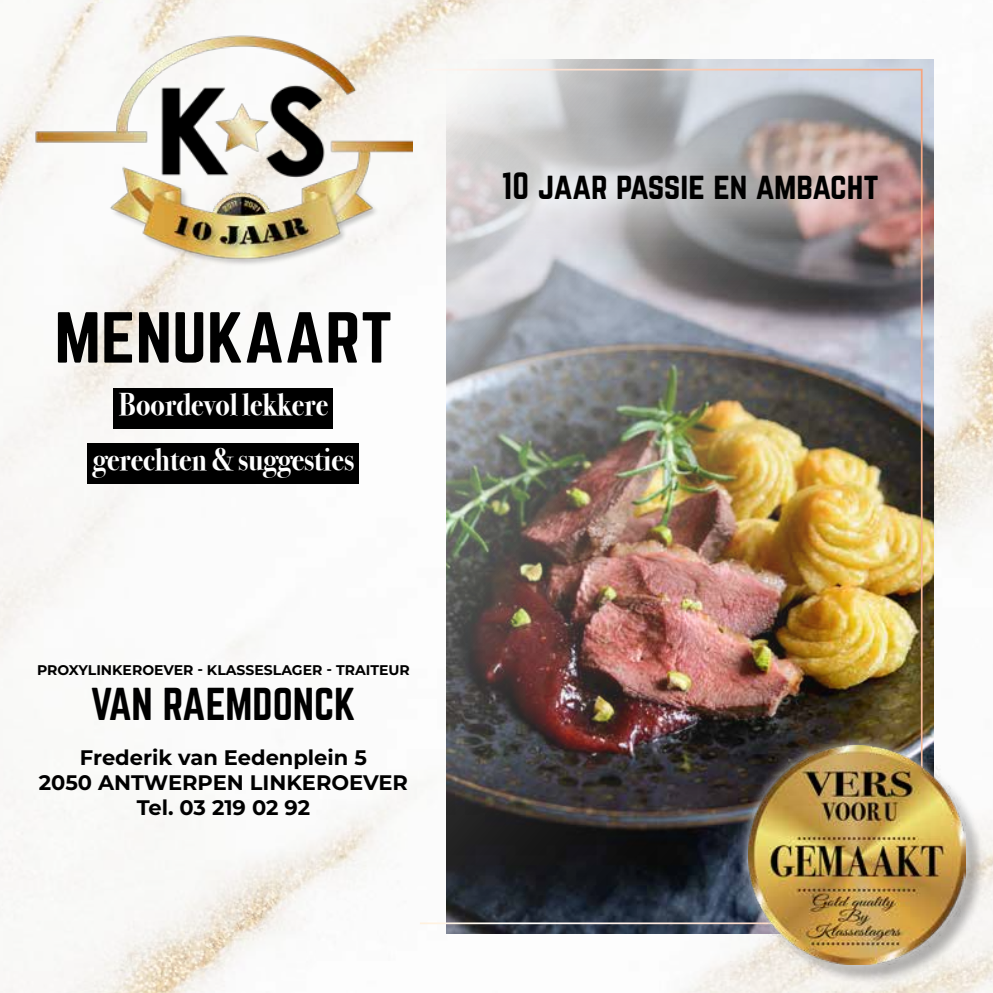
<style>
.page{position:relative;width:993px;height:993px;background:#fff}
.page>*{position:absolute;margin:0;border:0;box-sizing:border-box;transform-origin:0 0}
.t1{font:63px "Norwester";color:#000;scale:1.1 1}
.t2{font:40.25px "Norwester";color:#000}
.t3{font:33.25px "Norwester";letter-spacing:-.005em;color:#000}
.t4{font:700 31.5px/54.8px "Bodoni Svty Two ITCTT";color:#fff;text-align:center;scale:.9 1}
.t5{font:700 21px/25.2px "Montserrat";color:#000;text-align:center}
.t6{font:700 14px "Montserrat";color:#000}
</style>
<div class="page">
<img style="left:0;top:0;width:992px;height:992px">
<img style="left:447px;top:60px;width:486px;height:873px">
<img style="left:418px;top:68px;width:505px;height:856px">
<div style="left:750px;top:748px;width:236px;height:237px;background:#000;opacity:.3"></div>
<div style="left:736px;top:734px;width:240px;height:240px;background:#fff;opacity:.75"></div>
<img style="left:748px;top:745px;width:216px;height:218px">
<svg style="left:441px;top:110px;width:497px;height:155px;background:#b8b0b0"></svg>
<img style="left:35px;top:34px;width:377px;height:234px">
<div style="left:114px;top:388px;width:219px;height:40px;background:#000"></div>
<div style="left:88px;top:443px;width:271px;height:40px;background:#000"></div>
<h1 class="t1" style="left:54px;top:307px;width:309px">MENUKAART</h1>
<h3 class="t4" style="left:93px;top:374px;width:291px">Boordevol lekkere gerechten &amp; suggesties</h3>
<p class="t6" style="left:37px;top:660px;width:374px">PROXYLINKEROEVER - KLASSESLAGER - TRAITEUR</p>
<h2 class="t2" style="left:91px;top:685px;width:266px">VAN RAEMDONCK</h2>
<p class="t5" style="left:39px;top:743px;width:370px">Frederik van Eedenplein 5<br>2050 ANTWERPEN LINKEROEVER<br>Tel. 03 219 02 92</p>
<h3 class="t3" style="left:501px;top:170px;width:378px">10 jaar passie en ambacht</h3>
</div>
